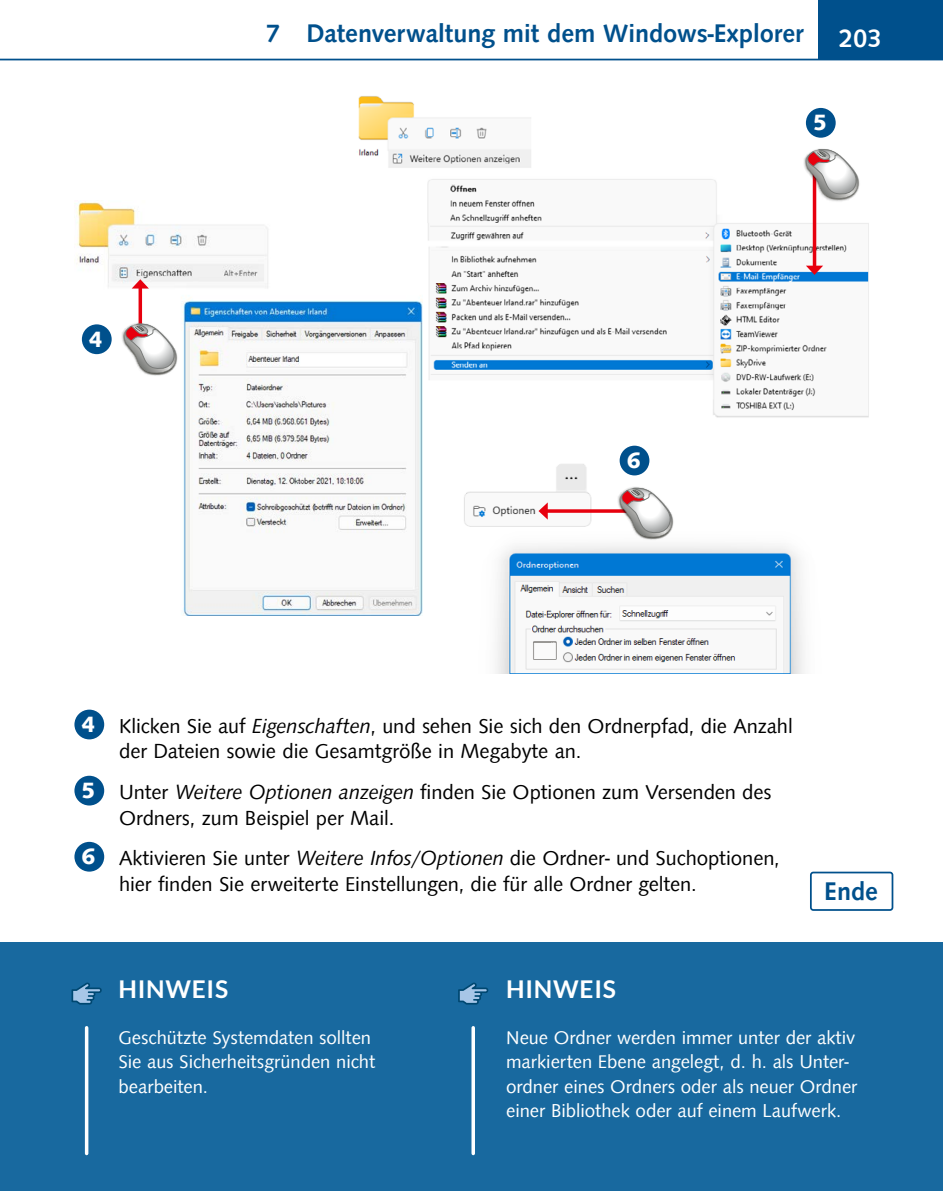
<style>
.page{position:relative;width:943px;height:1191px;background:#fff}
.page>*{position:absolute;margin:0;border:0;box-sizing:border-box;transform-origin:0 0}
.t1{font:500 26.25px "Saxony";color:#00508c}
.t2{font:500 26.25px "Saxony";color:#fff}
.t3{font:700 24.5px "Lato";letter-spacing:.03em;color:#fff}
.t4{font:800 22.75px "Saxony";color:#fff}
.t5{font:21px/25.2px "Saxony";color:#000}
.t6{font:19.25px/24.5px "Saxony";color:#fff}
.s1{font-weight:800;font-size:22.75px;color:#fff}
.s2{font-style:italic}
</style>
<div class="page">
<div style="left:0;top:943px;width:943px;height:248px;background:#18699f"></div>
<div style="left:819px;top:0;width:124px;height:60px;background:#00508c"></div>
<hr style="left:0;top:59px;width:943px;height:1px;background:#00508c">
<div style="left:810px;top:871px;width:83px;height:40px;border:2px solid #00508c;border-radius:2px"></div>
<div style="left:74px;top:709px;width:30px;height:30px;background:#00508c;border-radius:50%"></div>
<div style="left:74px;top:775px;width:30px;height:30px;background:#00508c;border-radius:50%"></div>
<div style="left:74px;top:842px;width:30px;height:29px;background:#00508c;border-radius:50%"></div>
<hr style="left:85px;top:1027px;width:3px;height:126px;background:#fff">
<svg style="left:471px;top:1027px;width:4px;height:126px"></svg>
<svg style="left:71px;top:982px;width:31px;height:22px"></svg>
<svg style="left:458px;top:982px;width:30px;height:22px"></svg>
<img style="left:464px;top:459px;width:340px;height:214px">
<img style="left:357px;top:96px;width:512px;height:327px">
<img style="left:74px;top:200px;width:348px;height:415px">
<svg style="left:138px;top:288px;width:4px;height:33px"></svg>
<svg style="left:132px;top:279px;width:17px;height:9px"></svg>
<img style="left:123px;top:321px;width:54px;height:1px">
<img style="left:121px;top:322px;width:58px;height:54px">
<svg style="left:124px;top:324px;width:55px;height:50px"></svg>
<div style="left:82px;top:324px;width:30px;height:30px;background:#00508c;border-radius:50%"></div>
<svg style="left:812px;top:202px;width:4px;height:64px"></svg>
<svg style="left:806px;top:266px;width:17px;height:9px"></svg>
<img style="left:802px;top:147px;width:58px;height:55px">
<svg style="left:806px;top:149px;width:55px;height:51px"></svg>
<div style="left:806px;top:108px;width:29px;height:30px;background:#00508c;border-radius:50%"></div>
<svg style="left:547px;top:509px;width:70px;height:4px"></svg>
<svg style="left:538px;top:502px;width:9px;height:17px"></svg>
<img style="left:619px;top:485px;width:54px;height:1px">
<img style="left:617px;top:486px;width:58px;height:55px">
<svg style="left:620px;top:488px;width:55px;height:50px"></svg>
<div style="left:619px;top:446px;width:30px;height:29px;background:#00508c;border-radius:50%"></div>
<p class="t1" style="left:266px;top:18px;width:539px">7 Datenverwaltung mit dem Windows-Explorer</p>
<p class="t2" style="left:838px;top:23px;width:44px">203</p>
<p class="t4" style="left:89px;top:326px;width:15px">4</p>
<p class="t4" style="left:626px;top:447px;width:15px">6</p>
<p class="t4" style="left:813px;top:110px;width:15px">5</p>
<p class="t5" style="left:119px;top:714px;width:675px;text-indent:-38px"><span class="s1">4</span> Klicken Sie auf <span class="s2">Eigenschaften</span>, und sehen Sie sich den Ordnerpfad, die Anzahl der Dateien sowie die Gesamtgröße in Megabyte an.</p>
<p class="t5" style="left:119px;top:780px;width:654px;text-indent:-38px"><span class="s1">5</span> Unter <span class="s2">Weitere Optionen anzeigen</span> finden Sie Optionen zum Versenden des<br>Ordners, zum Beispiel per Mail.</p>
<p class="t5" style="left:119px;top:846px;width:662px;text-indent:-38px"><span class="s1">6</span> Aktivieren Sie unter <span class="s2">Weitere Infos/Optionen</span> die Ordner- und Suchoptionen, hier finden Sie erweiterte Einstellungen, die für alle Ordner gelten.</p>
<p class="t3" style="left:118px;top:975px;width:111px">HINWEIS</p>
<p class="t3" style="left:506px;top:975px;width:111px">HINWEIS</p>
<p class="t1" style="left:824px;top:876px;width:55px">Ende</p>
<p class="t6" style="left:118px;top:1025px;width:258px">Geschützte Systemdaten sollten<br>Sie aus Sicherheitsgründen nicht bearbeiten.</p>
<p class="t6" style="left:506px;top:1025px;width:353px">Neue Ordner werden immer unter der aktiv markierten Ebene angelegt, d. h. als Unter&shy;ordner eines Ordners oder als neuer Ordner einer Bibliothek oder auf einem Laufwerk.</p>
</div>
